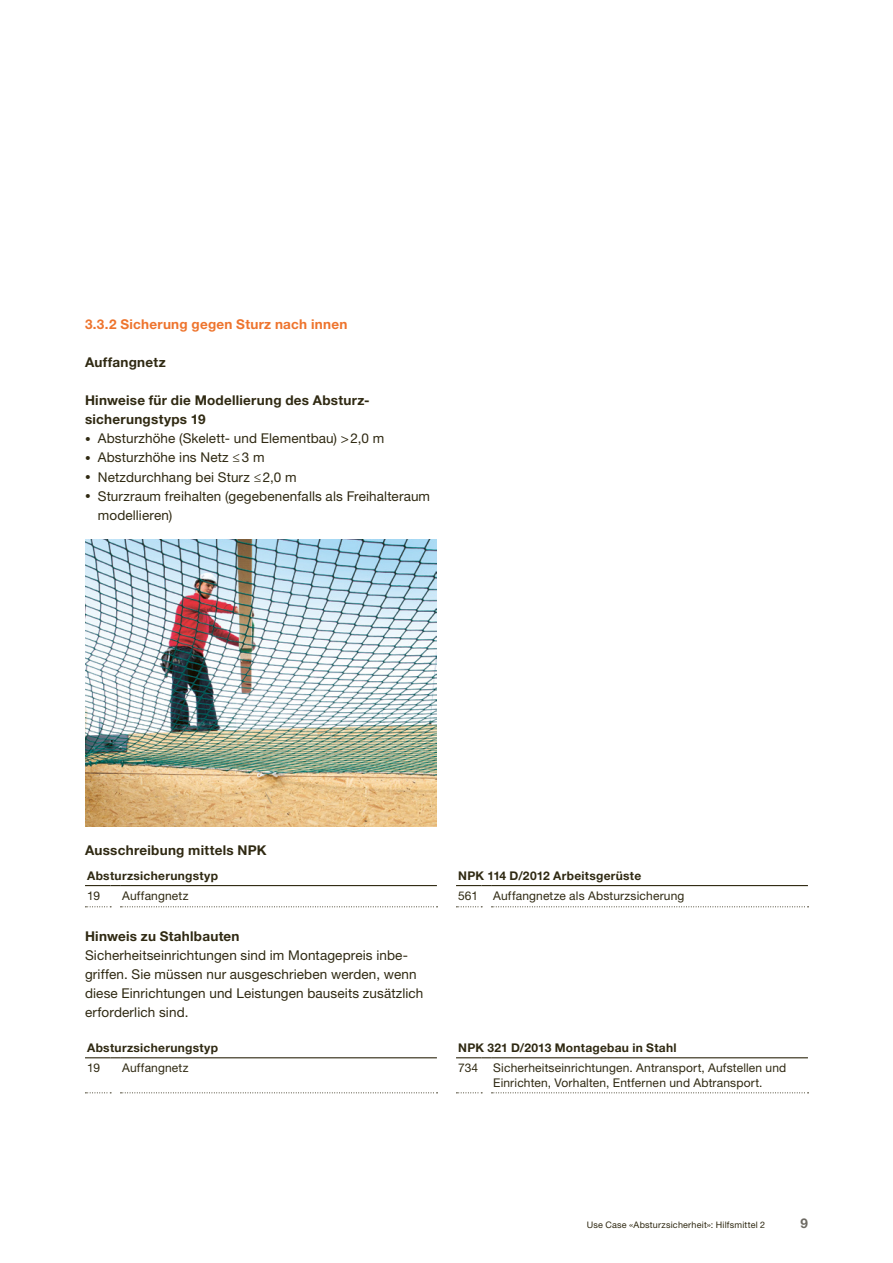
<style>
.page{position:relative;width:893px;height:1263px;background:#fff}
.page>*{position:absolute;margin:0;border:0;box-sizing:border-box;transform-origin:0 0}
.t1{font:13.5px/19.2px "Helvetica Neue LT Std";letter-spacing:.01em;color:#2f2912}
.t2{font:700 13.5px/19.2px "Helvetica Neue LT Std";letter-spacing:.02em;color:#2f2912}
.t3{font:700 13.5px "Helvetica Neue LT Std";letter-spacing:.02em;color:#ee742d}
.t4{font:700 13.5px "Helvetica Neue LT Std";color:#6d6a63}
.t5{font:12px/15px "Helvetica Neue LT Std";letter-spacing:.015em;color:#2f2912}
.t6{font:700 12px "Helvetica Neue LT Std";letter-spacing:.025em;color:#2f2912}
.t7{font:9px "Helvetica Neue LT Std";letter-spacing:.025em;color:#2f2912}
.s1{font-size:11.25px}
</style>
<div class="page">
<img style="left:85px;top:539px;width:352px;height:287px">
<svg style="left:85px;top:885px;width:35px;height:1px"></svg>
<hr style="left:120px;top:885px;width:317px;height:1px;background:#2f2912">
<svg style="left:456px;top:885px;width:35px;height:1px"></svg>
<hr style="left:491px;top:885px;width:317px;height:1px;background:#2f2912">
<svg style="left:85px;top:906px;width:26px;height:1px"></svg>
<svg style="left:120px;top:906px;width:318px;height:1px"></svg>
<svg style="left:456px;top:906px;width:26px;height:1px"></svg>
<svg style="left:491px;top:906px;width:317px;height:1px"></svg>
<svg style="left:85px;top:1057px;width:35px;height:1px"></svg>
<hr style="left:120px;top:1057px;width:317px;height:1px;background:#2f2912">
<svg style="left:456px;top:1057px;width:35px;height:1px"></svg>
<hr style="left:491px;top:1057px;width:317px;height:1px;background:#2f2912">
<svg style="left:85px;top:1092px;width:26px;height:1px"></svg>
<svg style="left:120px;top:1092px;width:318px;height:1px"></svg>
<svg style="left:456px;top:1092px;width:26px;height:1px"></svg>
<svg style="left:491px;top:1092px;width:317px;height:1px"></svg>
<p class="t3" style="left:85px;top:315px;width:264px">3.3.2 Sicherung gegen Sturz nach innen</p>
<p class="t2" style="left:85px;top:352px;width:82px">Auffangnetz</p>
<p class="t2" style="left:85px;top:390px;width:285px">Hinweise für die Modellierung des Absturz&shy;sicherungstyps 19</p>
<p class="t1" style="left:85px;top:429px;width:301px"><span class="s1">•</span> Absturzhöhe (Skelett- und Elementbau) &gt;2,0 m</p>
<p class="t1" style="left:85px;top:448px;width:181px"><span class="s1">•</span> Absturzhöhe ins Netz ≤3 m</p>
<p class="t1" style="left:85px;top:467px;width:213px"><span class="s1">•</span> Netzdurchhang bei Sturz ≤2,0 m</p>
<p class="t1" style="left:98px;top:486px;width:334px;text-indent:-13px"><span class="s1">•</span> Sturzraum freihalten (gegebenenfalls als Freihalteraum modellieren)</p>
<p class="t2" style="left:85px;top:840px;width:183px">Ausschreibung mittels NPK</p>
<p class="t6" style="left:87px;top:868px;width:133px">Absturzsicherungstyp</p>
<p class="t6" style="left:458px;top:868px;width:185px">NPK 114 D/2012 Arbeitsgerüste</p>
<p class="t5" style="left:87px;top:888px;width:14px">19</p>
<p class="t5" style="left:122px;top:888px;width:68px">Auffangnetz</p>
<p class="t5" style="left:458px;top:888px;width:21px">561</p>
<p class="t5" style="left:493px;top:888px;width:193px">Auffangnetze als Absturzsicherung</p>
<p class="t2" style="left:85px;top:926px;width:156px">Hinweis zu Stahlbauten</p>
<p class="t1" style="left:85px;top:945px;width:340px">Sicherheitseinrichtungen sind im Montagepreis inbe&shy;griffen. Sie müssen nur ausgeschrieben werden, wenn diese Einrichtungen und Leistungen bauseits zusätzlich erforderlich sind.</p>
<p class="t6" style="left:87px;top:1040px;width:133px">Absturzsicherungstyp</p>
<p class="t6" style="left:458px;top:1040px;width:220px">NPK 321 D/2013 Montagebau in Stahl</p>
<p class="t5" style="left:87px;top:1060px;width:14px">19</p>
<p class="t5" style="left:122px;top:1060px;width:68px">Auffangnetz</p>
<p class="t5" style="left:493px;top:1060px;width:295px;text-indent:-35px">734 Sicherheitseinrichtungen. Antransport, Aufstellen und<br>Einrichten, Vorhalten, Entfernen und Abtransport.</p>
<p class="t7" style="left:587px;top:1219px;width:180px">Use Case «Absturzsicherheit»: Hilfsmittel 2</p>
<p class="t4" style="left:800px;top:1215px;width:9px">9</p>
</div>
